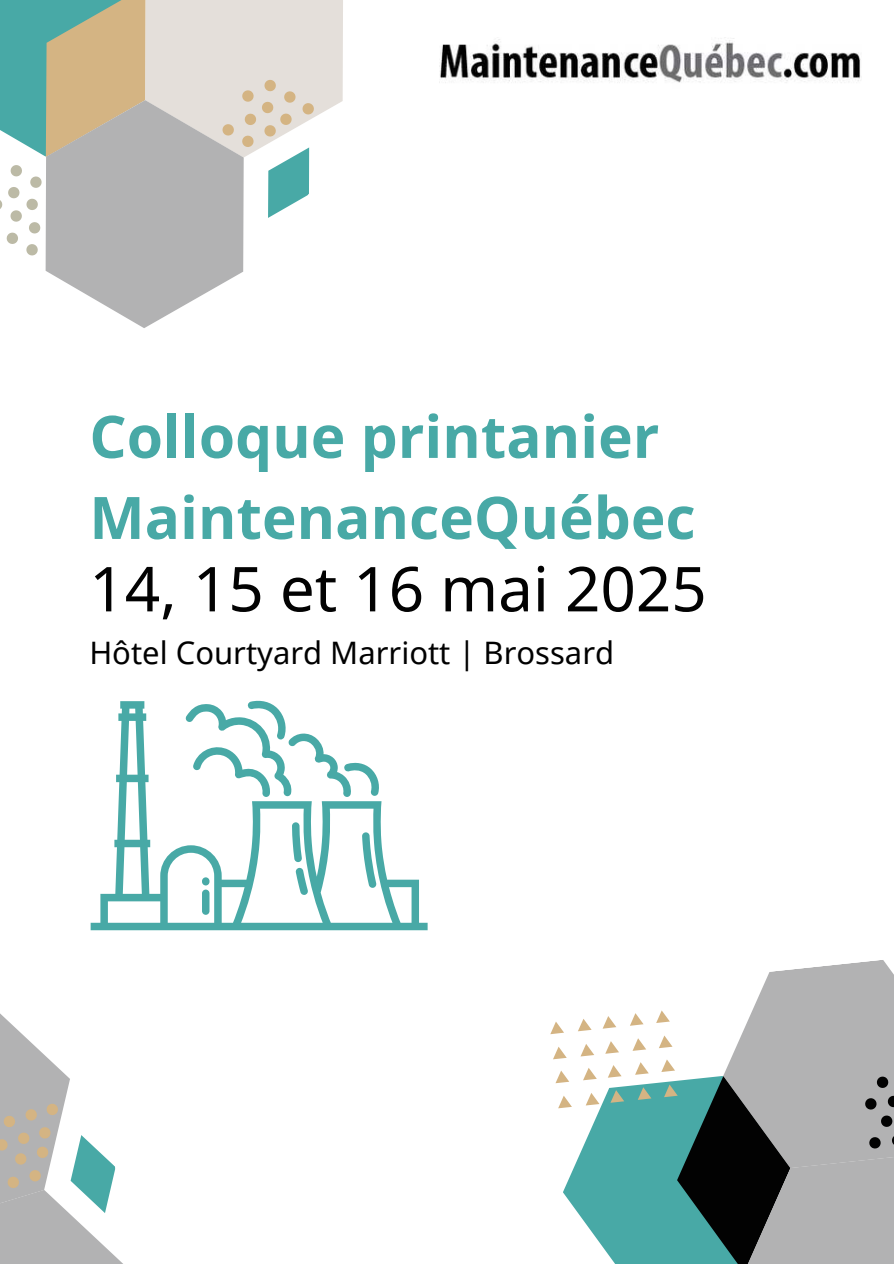
<style>
.page{position:relative;width:894px;height:1264px;background:#fff}
.page>*{position:absolute;margin:0;border:0;box-sizing:border-box;transform-origin:0 0}
.t1{font:61.95px "Noto Sans";color:#020202}
.t2{font:700 58.65px/81px "Noto Sans";color:#48a9a6}
.t3{font:30.9px "Noto Sans";color:#000}
</style>
<div class="page">
<img style="left:439px;top:38px;width:422px;height:45px">
<svg style="left:0;top:0;width:343px;height:328px"></svg>
<svg style="left:550px;top:960px;width:343px;height:303px"></svg>
<svg style="left:0;top:1013px;width:122px;height:250px"></svg>
<svg style="left:91px;top:701px;width:336px;height:229px"></svg>
<p class="t2" style="left:89px;top:394px;width:607px">Colloque printanier<br>MaintenanceQuébec</p>
<p class="t1" style="left:89px;top:546px;width:618px">14, 15 et 16 mai 2025</p>
<p class="t3" style="left:89px;top:631px;width:526px">Hôtel Courtyard Marriott | Brossard</p>
</div>
